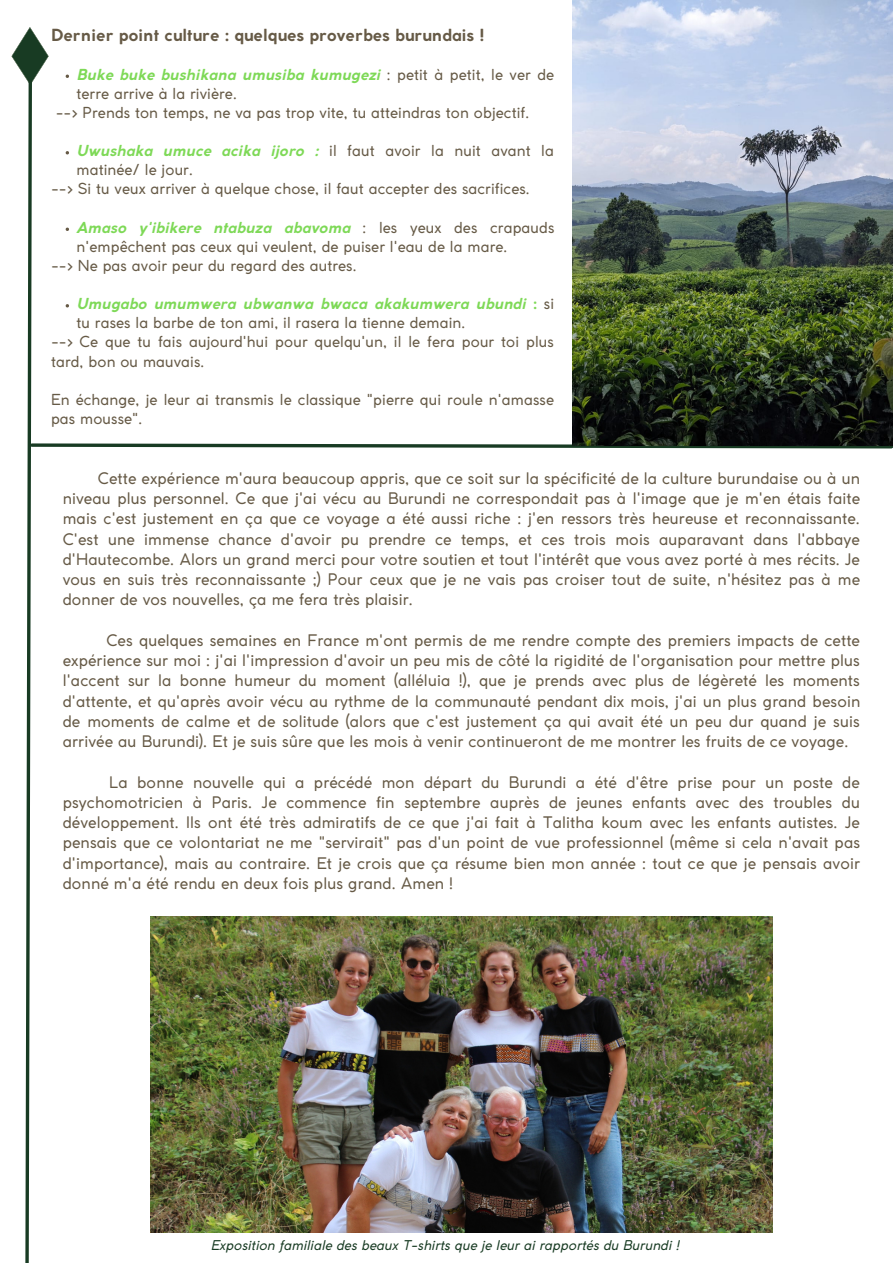
<style>
.page{position:relative;width:893px;height:1263px;background:#fff}
.page>*{position:absolute;margin:0;border:0;box-sizing:border-box;transform-origin:0 0}
.t1{font:700 16.5px "Coco Gothic";letter-spacing:.005em;color:#665a46}
.t2{font:15.75px/20.2px "Coco Gothic";letter-spacing:.005em;color:#665a46;text-align:justify}
.t3{font:15px/19.1px "Coco Gothic";letter-spacing:.005em;color:#665a46}
.t4{font:italic 13.35px "Coco Gothic";letter-spacing:.005em;color:#183b23}
.s1{font-weight:700;font-style:italic;color:#7ed957}
.s2{font-weight:700;color:#7ed957}
</style>
<div class="page">
<img style="left:572px;top:0;width:321px;height:27px">
<img style="left:12px;top:27px;width:881px;height:1236px">
<p class="t1" style="left:51px;top:29px;width:435px">Dernier point culture : quelques proverbes burundais !</p>
<p class="t3" style="left:77px;top:66px;width:479px"><span class="s1">Buke buke bushikana umusiba kumugezi</span> : petit à petit, le ver de terre arrive à la rivière.</p>
<p class="t3" style="left:56px;top:104px;width:475px">--&gt; Prends ton temps, ne va pas trop vite, tu atteindras ton objectif.</p>
<p class="t3" style="left:77px;top:142px;width:479px"><span class="s1">Uwushaka umuce acika ijoro :</span> il faut avoir la nuit avant la matinée/ le jour.</p>
<p class="t3" style="left:51px;top:181px;width:480px">--&gt; Si tu veux arriver à quelque chose, il faut accepter des sacrifices.</p>
<p class="t3" style="left:77px;top:219px;width:479px"><span class="s1">Amaso y'ibikere ntabuza abavoma</span> : les yeux des crapauds n'empêchent pas ceux qui veulent, de puiser l'eau de la mare.</p>
<p class="t3" style="left:51px;top:257px;width:307px">--&gt; Ne pas avoir peur du regard des autres.</p>
<p class="t3" style="left:77px;top:295px;width:479px"><span class="s1">Umugabo umumwera ubwanwa bwaca akakumwera ubundi</span> <span class="s2">:</span> si tu rases la barbe de ton ami, il rasera la tienne demain.</p>
<p class="t3" style="left:51px;top:334px;width:504px">--&gt; Ce que tu fais aujourd'hui pour quelqu'un, il le fera pour toi plus tard, bon ou mauvais.</p>
<p class="t3" style="left:51px;top:391px;width:504px">En échange, je leur ai transmis le classique "pierre qui roule n'amasse pas mousse".</p>
<p class="t2" style="left:63px;top:469px;width:799px;text-indent:35px">Cette expérience m'aura beaucoup appris, que ce soit sur la spécificité de la culture burundaise ou à un niveau plus personnel. Ce que j'ai vécu au Burundi ne correspondait pas à l'image que je m'en étais faite mais c'est justement en ça que ce voyage a été aussi riche : j'en ressors très heureuse et reconnaissante.<br>C'est une immense chance d'avoir pu prendre ce temps, et ces trois mois auparavant dans l'abbaye d'Hautecombe. Alors un grand merci pour votre soutien et tout l'intérêt que vous avez porté à mes récits. Je vous en suis très reconnaissante ;) Pour ceux que je ne vais pas croiser tout de suite, n'hésitez pas à me donner de vos nouvelles, ça me fera très plaisir.</p>
<p class="t2" style="left:63px;top:631px;width:799px;text-indent:44px">Ces quelques semaines en France m'ont permis de me rendre compte des premiers impacts de cette expérience sur moi : j'ai l'impression d'avoir un peu mis de côté la rigidité de l'organisation pour mettre plus l'accent sur la bonne humeur du moment (alléluia !), que je prends avec plus de légèreté les moments d'attente, et qu'après avoir vécu au rythme de la communauté pendant dix mois, j'ai un plus grand besoin de moments de calme et de solitude (alors que c'est justement ça qui avait été un peu dur quand je suis arrivée au Burundi). Et je suis sûre que les mois à venir continueront de me montrer les fruits de ce voyage.</p>
<p class="t2" style="left:63px;top:773px;width:799px;text-indent:46px">La bonne nouvelle qui a précédé mon départ du Burundi a été d'être prise pour un poste de psychomotricien à Paris. Je commence fin septembre auprès de jeunes enfants avec des troubles du développement. Ils ont été très admiratifs de ce que j'ai fait à Talitha koum avec les enfants autistes. Je pensais que ce volontariat ne me "servirait" pas d'un point de vue professionnel (même si cela n'avait pas d'importance), mais au contraire. Et je crois que ça résume bien mon année : tout ce que je pensais avoir donné m'a été rendu en deux fois plus grand. Amen !</p>
<p class="t4" style="left:211px;top:1240px;width:470px">Exposition familiale des beaux T-shirts que je leur ai rapportés du Burundi !</p>
</div>
